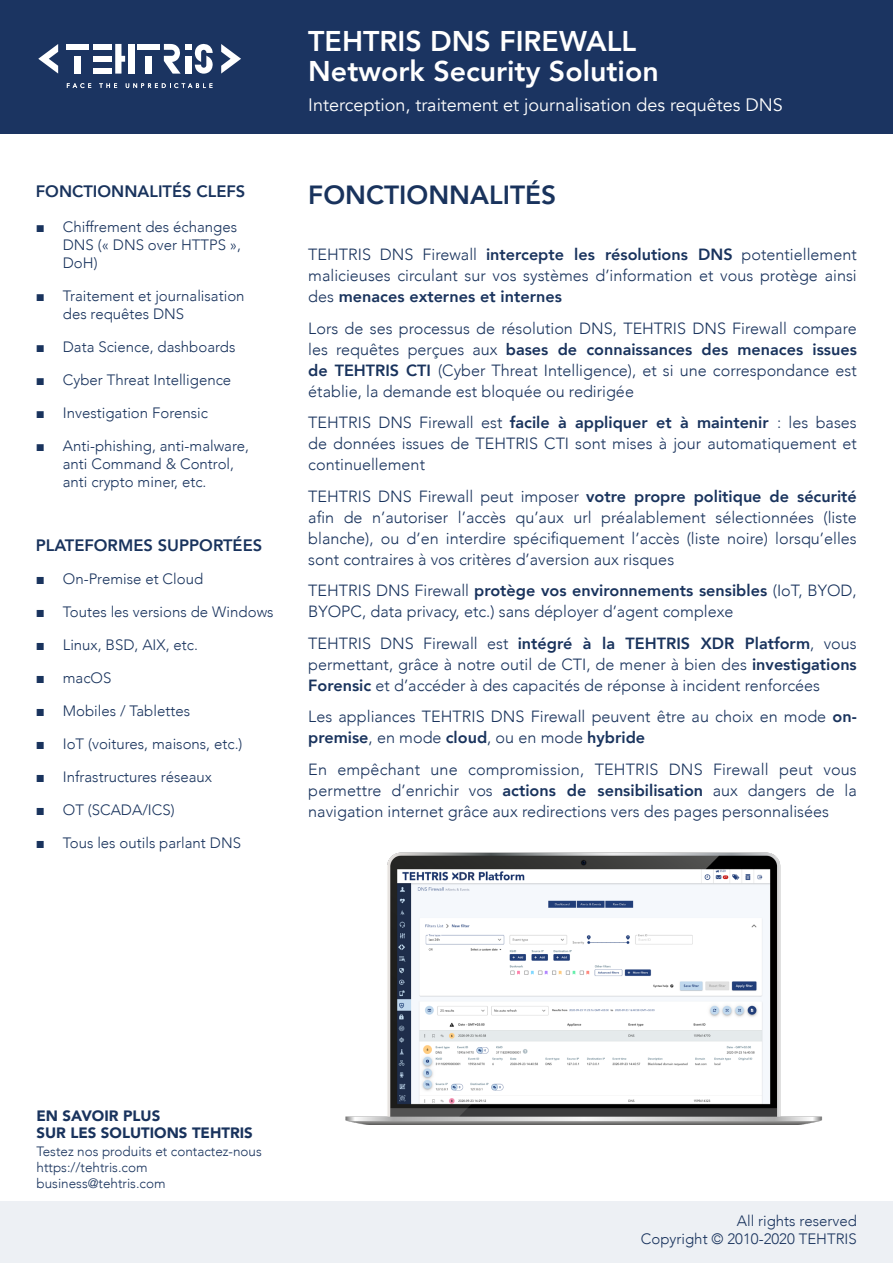
<style>
.page{position:relative;width:893px;height:1263px;background:#fff}
.page>*{position:absolute;margin:0;border:0;box-sizing:border-box;transform-origin:0 0}
.t1{font:800 28.5px "Avenir";color:#fff}
.t2{font:800 26.25px "Avenir";color:#19335d}
.t3{font:18px "Avenir";color:#fff}
.t4{font:800 16.5px "Avenir";color:#19335d}
.t5{font:300 16.2px/21px "Avenir";color:#19335d;text-align:justify}
.t6{font:300 15px/18px "Avenir";color:#19335d}
.t7{font:900 15px "Avenir";color:#19335d}
.t8{font:300 13.5px "Avenir";color:#19335d}
.s1{font-family:"Times New Roman";font-weight:400}
.s2{font-family:"Impact";font-weight:400}
.s3{font-weight:800}
</style>
<div class="page">
<div style="left:0;top:1201px;width:893px;height:62px;background:#edf0f4"></div>
<div style="left:0;top:0;width:893px;height:134px;background:#1b3461"></div>
<svg style="left:67px;top:83px;width:24px;height:5px"></svg>
<svg style="left:99px;top:83px;width:18px;height:5px"></svg>
<svg style="left:126px;top:83px;width:87px;height:5px"></svg>
<svg style="left:38px;top:44px;width:20px;height:30px"></svg>
<svg style="left:221px;top:44px;width:20px;height:30px"></svg>
<svg style="left:115px;top:44px;width:10px;height:30px"></svg>
<div style="left:128px;top:44px;width:6px;height:30px;background:#fff"></div>
<div style="left:93px;top:44px;width:19px;height:6px;background:#fff"></div>
<div style="left:93px;top:56px;width:19px;height:6px;background:#fff"></div>
<div style="left:93px;top:68px;width:19px;height:6px;background:#fff"></div>
<div style="left:67px;top:44px;width:22px;height:6px;background:#fff"></div>
<div style="left:75px;top:56px;width:6px;height:18px;background:#fff"></div>
<div style="left:138px;top:44px;width:22px;height:6px;background:#fff"></div>
<div style="left:146px;top:56px;width:6px;height:18px;background:#fff"></div>
<svg style="left:164px;top:44px;width:49px;height:30px"></svg>
<img style="left:345px;top:852px;width:478px;height:272px">
<p class="t4" style="left:36px;top:178px;width:211px">FONCTIONNALITÉS CLEFS</p>
<p class="t6" style="left:63px;top:217px;width:180px;text-indent:-27px"><span class="s1">■</span> Chiffrement des échanges<br>DNS (« DNS over HTTPS »,<br>DoH)</p>
<p class="t6" style="left:63px;top:286px;width:183px;text-indent:-27px"><span class="s1">■</span> Traitement et journalisation des requêtes DNS</p>
<p class="t6" style="left:36px;top:337px;width:201px"><span class="s1">■</span> Data Science, dashboards</p>
<p class="t6" style="left:36px;top:370px;width:197px"><span class="s1">■</span> Cyber Threat Intelligence</p>
<p class="t6" style="left:36px;top:403px;width:174px"><span class="s1">■</span> Investigation Forensic</p>
<p class="t6" style="left:63px;top:436px;width:188px;text-indent:-27px"><span class="s1">■</span> Anti-phishing, anti-malware, anti Command &amp; Control, anti crypto miner, etc.</p>
<p class="t4" style="left:36px;top:533px;width:228px">PLATEFORMES SUPPORTÉES</p>
<p class="t6" style="left:36px;top:570px;width:169px"><span class="s2">■</span> On-Premise et Cloud</p>
<p class="t6" style="left:36px;top:603px;width:239px"><span class="s2">■</span> Toutes les versions de Windows</p>
<p class="t6" style="left:36px;top:636px;width:164px"><span class="s2">■</span> Linux, BSD, AIX, etc.</p>
<p class="t6" style="left:36px;top:669px;width:77px"><span class="s2">■</span> macOS</p>
<p class="t6" style="left:36px;top:702px;width:156px"><span class="s2">■</span> Mobiles / Tablettes</p>
<p class="t6" style="left:36px;top:735px;width:208px"><span class="s2">■</span> IoT (voitures, maisons, etc.)</p>
<p class="t6" style="left:36px;top:768px;width:178px"><span class="s2">■</span> Infrastructures réseaux</p>
<p class="t6" style="left:36px;top:801px;width:140px"><span class="s2">■</span> OT (SCADA/ICS)</p>
<p class="t6" style="left:36px;top:834px;width:207px"><span class="s2">■</span> Tous les outils parlant DNS</p>
<p class="t1" style="left:308px;top:19px;width:330px">TEHTRIS DNS FIREWALL</p>
<p class="t1" style="left:308px;top:49px;width:352px">Network Security Solution</p>
<p class="t3" style="left:308px;top:94px;width:476px">Interception, traitement et journalisation des requêtes DNS</p>
<p class="t2" style="left:308px;top:175px;width:249px">FONCTIONNALITÉS</p>
<p class="t5" style="left:308px;top:244px;width:550px">TEHTRIS DNS Firewall <span class="s3">intercepte les résolutions DNS</span> potentiellement malicieuses circulant sur vos systèmes d’information et vous protège ainsi des <span class="s3">menaces externes et internes</span></p>
<p class="t5" style="left:308px;top:318px;width:550px">Lors de ses processus de résolution DNS, TEHTRIS DNS Firewall compare les requêtes perçues aux <span class="s3">bases de connaissances des menaces issues de TEHTRIS CTI</span> (Cyber Threat Intelligence), et si une correspondance est établie, la demande est bloquée ou redirigée</p>
<p class="t5" style="left:308px;top:412px;width:550px">TEHTRIS DNS Firewall est <span class="s3">facile à appliquer et à maintenir</span> : les bases de données issues de TEHTRIS CTI sont mises à jour automatiquement et continuellement</p>
<p class="t5" style="left:308px;top:486px;width:550px">TEHTRIS DNS Firewall peut imposer <span class="s3">votre propre politique de sécurité </span>afin de n’autoriser l’accès qu’aux url préalablement sélectionnées (liste blanche), ou d’en interdire spécifiquement l’accès (liste noire) lorsqu’elles sont contraires à vos critères d’aversion aux risques</p>
<p class="t5" style="left:308px;top:580px;width:550px">TEHTRIS DNS Firewall <span class="s3">protège vos environnements sensibles</span> (IoT, BYOD,<br>BYOPC, data privacy, etc.) sans déployer d’agent complexe</p>
<p class="t5" style="left:308px;top:633px;width:550px">TEHTRIS DNS Firewall est <span class="s3">intégré à la TEHTRIS XDR Platform</span>, vous permettant, grâce à notre outil de CTI, de mener à bien des <span class="s3">investigations Forensic</span> et d’accéder à des capacités de réponse à incident renforcées</p>
<p class="t5" style="left:308px;top:706px;width:550px">Les appliances TEHTRIS DNS Firewall peuvent être au choix en mode <span class="s3">on&shy;premise</span>, en mode <span class="s3">cloud</span>, ou en mode <span class="s3">hybride</span></p>
<p class="t5" style="left:308px;top:759px;width:550px">En empêchant une compromission, TEHTRIS DNS Firewall peut vous permettre d’enrichir vos <span class="s3">actions de sensibilisation</span> aux dangers de la navigation internet grâce aux redirections vers des pages personnalisées</p>
<p class="t7" style="left:36px;top:1103px;width:125px">EN SAVOIR PLUS</p>
<p class="t7" style="left:36px;top:1120px;width:218px">SUR LES SOLUTIONS TEHTRIS</p>
<p class="t8" style="left:36px;top:1143px;width:227px">Testez nos produits et contactez-nous</p>
<p class="t8" style="left:36px;top:1159px;width:113px">https://tehtris.com</p>
<p class="t8" style="left:36px;top:1176px;width:131px">business@tehtris.com</p>
<p class="t6" style="left:737px;top:1212px;width:122px">All rights reserved</p>
<p class="t6" style="left:641px;top:1230px;width:217px">Copyright © 2010-2020 TEHTRIS</p>
</div>
